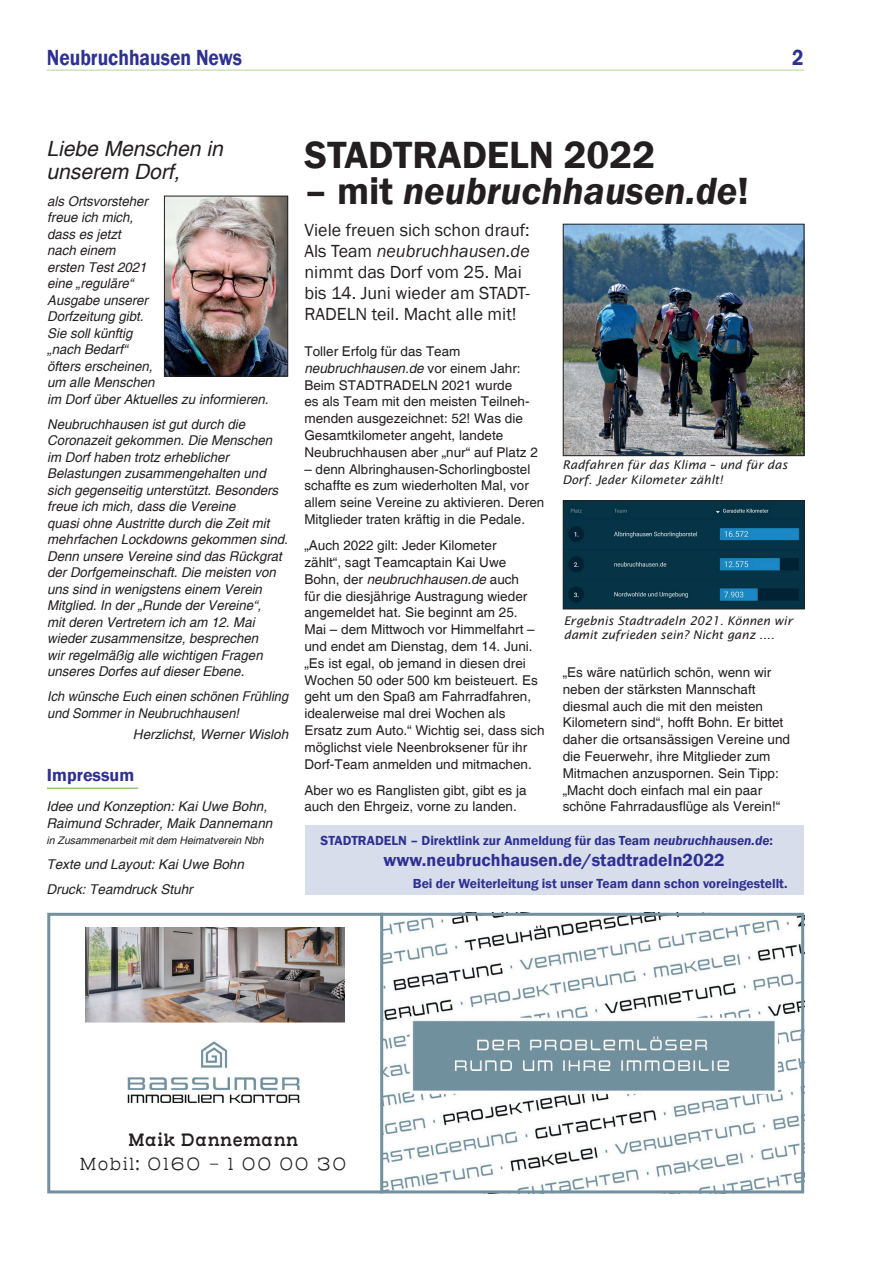
<style>
.page{position:relative;width:893px;height:1263px;background:#fff}
.page>*{position:absolute;margin:0;border:0;box-sizing:border-box;transform-origin:0 0}
.t1{font:italic 600 39px "Franklin Gothic";color:#231f20}
.t2{font:600 39px "Franklin Gothic";color:#231f20}
.t3{font:600 22.5px "Franklin Gothic";color:#2e3092;scale:.87 1}
.t4{font:italic 21px/23.2px "Helvetica";color:#231f20}
.t5{font:18px/21px "Franklin Gothic";color:#231f20}
.t6{font:600 18px "Franklin Gothic";color:#2e3092}
.t7{font:300 18px "Henderson Slab Basic";letter-spacing:.04em;color:#231f20;scale:.9 1}
.t8{font:600 18px "Henderson Slab Basic";color:#231f20;scale:.87 1}
.t9{font:13.5px/16.8px "Helvetica";color:#231f20}
.t10{font:italic 13.5px/16.5px "Helvetica";color:#231f20}
.t11{font:600 13.5px "Franklin Gothic";color:#2e3092}
.t12{font:italic 13.5px/16.5px "Helvetica";color:#231f20;scale:.95 1}
.t13{font:italic 12px/14.4px "Lucida Sans";color:#231f20}
.t14{font:italic 10.5px "Helvetica";color:#231f20}
.s1{font-style:normal}
.s2{font-style:italic}
</style>
<div class="page">
<img style="left:86px;top:928px;width:259px;height:95px">
<img style="left:383px;top:917px;width:417px;height:272px">
<img style="left:127px;top:1041px;width:173px;height:62px">
<div style="left:47px;top:913px;width:757px;height:280px;border:3px solid #72909e"></div>
<hr style="left:380px;top:913px;width:3px;height:280px;background:#73919f">
<div style="left:305px;top:825px;width:499px;height:70px;background:#d8ddec"></div>
<hr style="left:47px;top:787px;width:91px;height:2px;background:#98c67b">
<img style="left:166px;top:198px;width:120px;height:176px">
<div style="left:164px;top:196px;width:124px;height:180px;border:1px solid #231f20"></div>
<img style="left:565px;top:226px;width:237px;height:228px">
<div style="left:563px;top:224px;width:241px;height:232px;border:1px solid #231f20"></div>
<img style="left:565px;top:502px;width:237px;height:105px">
<div style="left:563px;top:500px;width:241px;height:109px;border:1px solid #231f20"></div>
<hr style="left:47px;top:69px;width:757px;height:2px;background:#98c67b">
<h2 class="t3" style="left:47px;top:44px;width:226px">Neubruchhausen News</h2>
<h2 class="t3" style="left:792px;top:44px;width:15px">2</h2>
<h3 class="t4" style="left:46px;top:137px;width:178px">Liebe Menschen in unserem Dorf,</h3>
<p class="t10" style="left:47px;top:193px;width:223px">als Ortsvorsteher<br>freue ich mich,<br>dass es jetzt<br>nach einem<br>ersten Test 2021<br>eine „reguläre“<br>Ausgabe unserer<br>Dorfzeitung gibt.<br>Sie soll künftig<br>„nach Bedarf“<br>öfters erscheinen,<br>um alle Menschen<br>im Dorf über Aktuelles zu informieren.</p>
<p class="t10" style="left:47px;top:416px;width:242px">Neubruchhausen ist gut durch die Coronazeit gekommen. Die Menschen im Dorf haben trotz erheblicher Belastungen zusammengehalten und sich gegenseitig unterstützt. Besonders freue ich mich, dass die Vereine<br>quasi ohne Austritte durch die Zeit mit mehrfachen Lockdowns gekommen sind.<br>Denn unsere Vereine sind das Rückgrat der Dorfgemeinschaft. Die meisten von uns sind in wenigstens einem Verein Mitglied. In der „Runde der Vereine“,<br>mit deren Vertretern ich am 12. Mai wieder zusammensitze, besprechen<br>wir regelmäßig alle wichtigen Fragen unseres Dorfes auf dieser Ebene.</p>
<p class="t12" style="left:47px;top:689px;width:255px">Ich wünsche Euch einen schönen Frühling und Sommer in Neubruchhausen!</p>
<p class="t10" style="left:133px;top:726px;width:157px">Herzlichst, Werner Wisloh</p>
<h3 class="t6" style="left:47px;top:764px;width:89px">Impressum</h3>
<p class="t10" style="left:46px;top:799px;width:227px">Idee und Konzeption: Kai Uwe Bohn,<br>Raimund Schrader, Maik Dannemann</p>
<p class="t14" style="left:46px;top:834px;width:219px">in Zusammenarbeit mit dem Heimatverein Nbh</p>
<p class="t10" style="left:46px;top:852px;width:199px;line-height:25px">Texte und Layout: Kai Uwe Bohn<br>Druck: Teamdruck Stuhr</p>
<h1 class="t2" style="left:304px;top:131px;width:352px">STADTRADELN 2022</h1>
<h1 class="t1" style="left:304px;top:166px;width:446px"><span class="s1">– mit</span> neubruchhausen.de<span class="s1">!</span></h1>
<h3 class="t5" style="left:304px;top:220px;width:227px">Viele freuen sich schon drauf:<br>Als Team <span class="s2">neubruchhausen.de </span>nimmt das Dorf vom 25. Mai bis 14. Juni wieder am STADT-<br>RADELN teil. Macht alle mit!</h3>
<p class="t9" style="left:304px;top:343px;width:235px">Toller Erfolg für das Team <span class="s2">neubruchhausen.de</span> vor einem Jahr:<br>Beim STADTRADELN 2021 wurde<br>es als Team mit den meisten Teilneh&shy;menden ausgezeichnet: 52! Was die Gesamtkilometer angeht, landete Neubruchhausen aber „nur“ auf Platz 2</p>
<p class="t9" style="left:304px;top:461px;width:241px">– denn Albringhausen-Schorlingbostel schaffte es zum wiederholten Mal, vor allem seine Vereine zu aktivieren. Deren Mitglieder traten kräftig in die Pedale.</p>
<p class="t9" style="left:304px;top:537px;width:242px">„Auch 2022 gilt: Jeder Kilometer<br>zählt“, sagt Teamcaptain Kai Uwe Bohn, der <span class="s2">neubruchhausen.de</span> auch<br>für die diesjährige Austragung wieder angemeldet hat. Sie beginnt am 25.<br>Mai – dem Mittwoch vor Himmelfahrt – und endet am Dienstag, dem 14. Juni. „Es ist egal, ob jemand in diesen drei Wochen 50 oder 500 km beisteuert. Es geht um den Spaß am Fahrradfahren, idealerweise mal drei Wochen als Ersatz zum Auto.“ Wichtig sei, dass sich möglichst viele Neenbroksener für ihr Dorf-Team anmelden und mitmachen.</p>
<p class="t9" style="left:304px;top:782px;width:224px">Aber wo es Ranglisten gibt, gibt es ja auch den Ehrgeiz, vorne zu landen.</p>
<p class="t13" style="left:562px;top:458px;width:227px">Radfahren für das Klima <span class="s1">–</span> und für das<br>Dorf. Jeder Kilometer zählt!</p>
<p class="t13" style="left:564px;top:613px;width:231px">Ergebnis Stadtradeln 2021. Können wir damit zufrieden sein? Nicht ganz ....</p>
<p class="t9" style="left:563px;top:664px;width:229px">„Es wäre natürlich schön, wenn wir neben der stärksten Mannschaft diesmal auch die mit den meisten Kilometern sind“, hofft Bohn. Er bittet daher die ortsansässigen Vereine und die Feuerwehr, ihre Mitglieder zum Mitmachen anzuspornen. Sein Tipp: „Macht doch einfach mal ein paar schöne Fahrradausflüge als Verein!“</p>
<p class="t11" style="left:321px;top:832px;width:454px">STADTRADELN – Direktlink zur Anmeldung für das Team <span class="s2">neubruchhausen.de</span>:</p>
<h3 class="t6" style="left:383px;top:849px;width:343px">www.neubruchhausen.de/stadtradeln2022</h3>
<p class="t11" style="left:413px;top:875px;width:376px">Bei der Weiterleitung ist unser Team dann schon voreingestellt.</p>
<h3 class="t8" style="left:128px;top:1128px;width:198px">Maik Dannemann</h3>
<h3 class="t7" style="left:79px;top:1153px;width:299px">Mobil: 0160 - 1 00 00 30</h3>
</div>
